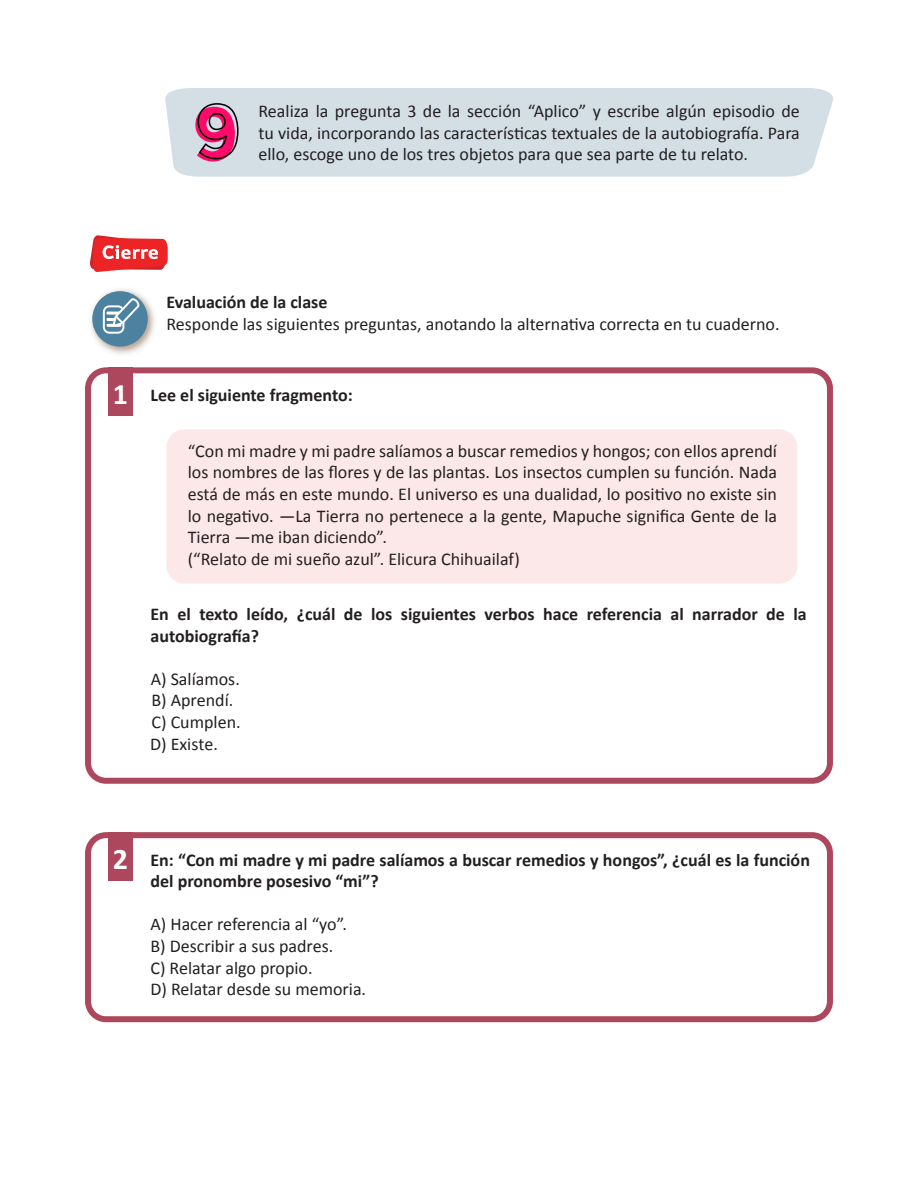
<style>
.page{position:relative;width:918px;height:1188px;background:#fff}
.page>*{position:absolute;margin:0;border:0;box-sizing:border-box;transform-origin:0 0}
.t1{font:700 30px "Calibri";color:#fff}
.t2{font:18px/21.6px "Calibri";color:#231f20;text-align:justify}
.t3{font:700 18px/21.6px "Calibri";color:#231f20}
</style>
<div class="page">
<div style="left:165px;top:88px;width:668px;height:89px;background:#d3dee5"></div>
<svg style="left:90px;top:235px;width:78px;height:37px"></svg>
<div style="left:85px;top:367px;width:748px;height:417px;border:6px solid #ad475e;border-radius:18px"></div>
<div style="left:108px;top:367px;width:25px;height:49px;background:#ad475e"></div>
<img style="left:90px;top:289px;width:65px;height:65px">
<div style="left:92px;top:291px;width:56px;height:56px;background:#4c829f;border-radius:50%"></div>
<svg style="left:103px;top:298px;width:36px;height:36px"></svg>
<div style="left:166px;top:429px;width:631px;height:155px;background:#fde8e9;border-radius:18px"></div>
<svg style="left:195px;top:103px;width:44px;height:59px;background:#c65d8b"></svg>
<div style="left:85px;top:832px;width:748px;height:190px;border:6px solid #ad475e;border-radius:18px"></div>
<div style="left:108px;top:832px;width:25px;height:49px;background:#ad475e"></div>
<p class="t2" style="left:259px;top:100px;width:543px">Realiza la pregunta 3 de la sección “Aplico” y escribe algún episodio de tu vida, incorporando las características textuales de la autobiografía. Para ello, escoge uno de los tres objetos para que sea parte de tu relato.</p>
<p class="t1" style="left:113px;top:373px;width:17px">1</p>
<p class="t3" style="left:166px;top:291px;width:163px">Evaluación de la clase</p>
<p class="t2" style="left:166px;top:312px;width:615px">Responde las siguientes preguntas, anotando la alternativa correcta en tu cuaderno.</p>
<p class="t3" style="left:151px;top:383px;width:204px">Lee el siguiente fragmento:</p>
<p class="t2" style="left:188px;top:439px;width:591px">“Con mi madre y mi padre salíamos a buscar remedios y hongos; con ellos aprendí los nombres de las flores y de las plantas. Los insectos cumplen su función. Nada está de más en este mundo. El universo es una dualidad, lo positivo no existe sin lo negativo. —La Tierra no pertenece a la gente, Mapuche significa Gente de la Tierra —me iban diciendo”.</p>
<p class="t2" style="left:188px;top:547px;width:334px">(“Relato de mi sueño azul”. Elicura Chihuailaf)</p>
<p class="t3" style="left:151px;top:603px;width:658px">En el texto leído, ¿cuál de los siguientes verbos hace referencia al narrador de la autobiografía?</p>
<p class="t2" style="left:150px;top:668px;width:92px;text-align:left">A) Salíamos.<br>B) Aprendí.<br>C) Cumplen.<br>D) Existe.</p>
<p class="t1" style="left:113px;top:838px;width:17px">2</p>
<p class="t3" style="left:151px;top:848px;width:661px">En: “Con mi madre y mi padre salíamos a buscar remedios y hongos”, ¿cuál es la función del pronombre posesivo “mi”?</p>
<p class="t2" style="left:151px;top:913px;width:198px">A) Hacer referencia al “yo”.</p>
<p class="t2" style="left:151px;top:934px;width:184px">B) Describir a sus padres.</p>
<p class="t2" style="left:151px;top:956px;width:164px">C) Relatar algo propio.</p>
<p class="t2" style="left:151px;top:978px;width:217px">D) Relatar desde su memoria.</p>
</div>
